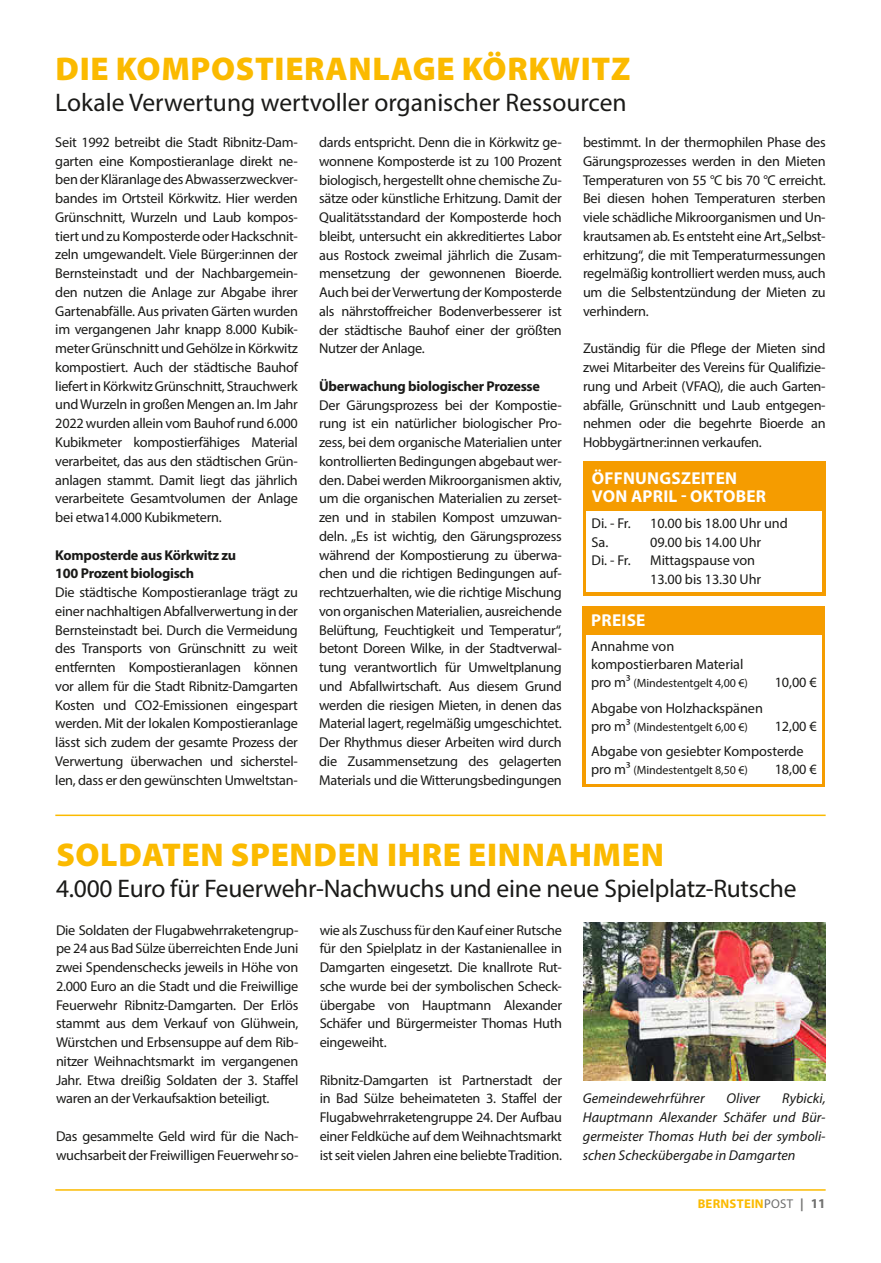
<style>
.page{position:relative;width:881px;height:1263px;background:#fff}
.page>*{position:absolute;margin:0;border:0;box-sizing:border-box;transform-origin:0 0}
.t1{font:900 33px "Myriad Pro";letter-spacing:.02em;color:#fbba00}
.t2{font:25.5px "Myriad Pro";letter-spacing:-.01em;color:#1a1a18}
.t3{font:700 17.25px/18px "Myriad Pro";letter-spacing:.015em;color:#fff}
.t4{font:14.25px/18.8px "Myriad Pro";letter-spacing:-.02em;color:#1a1a18;text-align:justify}
.t5{font:italic 14.25px/18.8px "Myriad Pro";color:#1a1a18;text-align:justify}
.t6{font:700 14.25px/18.8px "Myriad Pro";letter-spacing:-.02em;color:#1a1a18}
.t7{font:700 12.75px "Myriad Pro";letter-spacing:.02em;color:#fbba00}
.t8{font:12px "Myriad Pro";letter-spacing:-.005em;color:#1a1a18}
.s1{font-size:14.25px}
.s2{font-weight:400;color:#6f6f6e}
.s3{color:#6f6f6e}
.s4{font-size:13.5px;color:#6f6f6e}
</style>
<div class="page">
<hr style="left:55px;top:1189px;width:770px;height:2px;background:#fbba00">
<hr style="left:55px;top:814px;width:770px;height:2px;background:#fbba00">
<img style="left:583px;top:923px;width:242px;height:157px">
<div style="left:583px;top:461px;width:242px;height:135px;background:#f59c00"></div>
<div style="left:586px;top:511px;width:235px;height:81px;background:#fff"></div>
<div style="left:582px;top:606px;width:243px;height:181px;background:#f59c00"></div>
<div style="left:585px;top:635px;width:235px;height:148px;background:#fff"></div>
<h1 class="t1" style="left:56px;top:47px;width:576px">DIE KOMPOSTIERANLAGE KÖRKWITZ</h1>
<h2 class="t2" style="left:55px;top:86px;width:572px">Lokale Verwertung wertvoller organischer Ressourcen</h2>
<p class="t4" style="left:55px;top:133px;width:244px">Seit 1992 betreibt die Stadt Ribnitz-Dam&shy;garten eine Kompostieranlage direkt ne&shy;ben der Kläranlage des Abwasserzweckver&shy;bandes im Ortsteil Körkwitz. Hier werden Grünschnitt, Wurzeln und Laub kompos&shy;tiert und zu Komposterde oder Hackschnit&shy;zeln umgewandelt. Viele Bürger:innen der Bernsteinstadt und der Nachbargemein&shy;den nutzen die Anlage zur Abgabe ihrer Gartenabfälle. Aus privaten Gärten wurden im vergangenen Jahr knapp 8.000 Kubik&shy;meter Grünschnitt und Gehölze in Körkwitz kompostiert. Auch der städtische Bauhof liefert in Körkwitz Grünschnitt, Strauchwerk und Wurzeln in großen Mengen an. Im Jahr 2022 wurden allein vom Bauhof rund 6.000<br>Kubikmeter kompostierfähiges Material verarbeitet, das aus den städtischen Grün&shy;anlagen stammt. Damit liegt das jährlich verarbeitete Gesamtvolumen der Anlage bei etwa14.000 Kubikmetern.</p>
<p class="t6" style="left:55px;top:545px;width:182px">Komposterde aus Körkwitz zu<br>100 Prozent biologisch</p>
<p class="t4" style="left:55px;top:583px;width:244px">Die städtische Kompostieranlage trägt zu einer nachhaltigen Abfallverwertung in der Bernsteinstadt bei. Durch die Vermeidung des Transports von Grünschnitt zu weit entfernten Kompostieranlagen können vor allem für die Stadt Ribnitz-Damgarten Kosten und CO2-Emissionen eingespart werden. Mit der lokalen Kompostieranlage lässt sich zudem der gesamte Prozess der Verwertung überwachen und sicherstel&shy;len, dass er den gewünschten Umweltstan-</p>
<p class="t4" style="left:319px;top:133px;width:244px">dards entspricht. Denn die in Körkwitz ge&shy;wonnene Komposterde ist zu 100 Prozent biologisch, hergestellt ohne chemische Zu&shy;sätze oder künstliche Erhitzung. Damit der Qualitätsstandard der Komposterde hoch bleibt, untersucht ein akkreditiertes Labor aus Rostock zweimal jährlich die Zusam&shy;mensetzung der gewonnenen Bioerde.<br>Auch bei der Verwertung der Komposterde als nährstoffreicher Bodenverbesserer ist der städtische Bauhof einer der größten Nutzer der Anlage.</p>
<p class="t6" style="left:319px;top:376px;width:222px">Überwachung biologischer Prozesse</p>
<p class="t4" style="left:319px;top:395px;width:244px">Der Gärungsprozess bei der Kompostie&shy;rung ist ein natürlicher biologischer Pro&shy;zess, bei dem organische Materialien unter kontrollierten Bedingungen abgebaut wer&shy;den. Dabei werden Mikroorganismen aktiv, um die organischen Materialien zu zerset&shy;zen und in stabilen Kompost umzuwan&shy;deln. „Es ist wichtig, den Gärungsprozess während der Kompostierung zu überwa&shy;chen und die richtigen Bedingungen auf&shy;rechtzuerhalten, wie die richtige Mischung von organischen Materialien, ausreichende Belüftung, Feuchtigkeit und Temperatur“, betont Doreen Wilke, in der Stadtverwal&shy;tung verantwortlich für Umweltplanung und Abfallwirtschaft. Aus diesem Grund werden die riesigen Mieten, in denen das Material lagert, regelmäßig umgeschichtet.<br>Der Rhythmus dieser Arbeiten wird durch die Zusammensetzung des gelagerten Materials und die Witterungsbedingungen</p>
<p class="t4" style="left:583px;top:133px;width:244px">bestimmt. In der thermophilen Phase des Gärungsprozesses werden in den Mieten Temperaturen von 55 °C bis 70 °C erreicht.<br>Bei diesen hohen Temperaturen sterben viele schädliche Mikroorganismen und Un&shy;krautsamen ab. Es entsteht eine Art „Selbst&shy;erhitzung“, die mit Temperaturmessungen regelmäßig kontrolliert werden muss, auch um die Selbstentzündung der Mieten zu verhindern.</p>
<p class="t4" style="left:583px;top:339px;width:244px">Zuständig für die Pflege der Mieten sind zwei Mitarbeiter des Vereins für Qualifizie&shy;rung und Arbeit (VFAQ), die auch Garten&shy;abfälle, Grünschnitt und Laub entgegen&shy;nehmen oder die begehrte Bioerde an Hobbygärtner:innen verkaufen.</p>
<p class="t3" style="left:591px;top:468px;width:176px">ÖFFNUNGSZEITEN<br>VON APRIL - OKTOBER</p>
<p class="t4" style="left:591px;top:513px;width:41px">Di. - Fr.</p>
<p class="t4" style="left:650px;top:513px;width:139px">10.00 bis 18.00 Uhr und</p>
<p class="t4" style="left:591px;top:532px;width:18px">Sa.</p>
<p class="t4" style="left:650px;top:532px;width:113px">09.00 bis 14.00 Uhr</p>
<p class="t4" style="left:591px;top:551px;width:41px">Di. - Fr.</p>
<p class="t4" style="left:650px;top:551px;width:113px">Mittagspause von<br>13.00 bis 13.30 Uhr</p>
<p class="t3" style="left:591px;top:610px;width:56px">PREISE</p>
<p class="t4" style="left:591px;top:637px;width:154px;line-height:18px">Annahme von kompostierbaren Material</p>
<p class="t8" style="left:591px;top:676px;width:158px"><span class="s1">pro m³</span> (Mindestentgelt 4,00 €)</p>
<p class="t4" style="left:774px;top:673px;width:44px">10,00 €</p>
<p class="t4" style="left:591px;top:698px;width:173px">Abgabe von Holzhackspänen</p>
<p class="t8" style="left:591px;top:719px;width:158px"><span class="s1">pro m³</span> (Mindestentgelt 6,00 €)</p>
<p class="t4" style="left:591px;top:713px;width:227px;line-height:25.5px;text-indent:183px">12,00 €<br>Abgabe von gesiebter Komposterde</p>
<p class="t8" style="left:591px;top:763px;width:158px"><span class="s1">pro m³</span> (Mindestentgelt 8,50 €)</p>
<p class="t4" style="left:774px;top:760px;width:44px">18,00 €</p>
<h1 class="t1" style="left:56px;top:833px;width:609px">SOLDATEN SPENDEN IHRE EINNAHMEN</h1>
<h2 class="t2" style="left:56px;top:872px;width:741px">4.000 Euro für Feuerwehr-Nachwuchs und eine neue Spielplatz-Rutsche</h2>
<p class="t4" style="left:56px;top:920px;width:244px">Die Soldaten der Flugabwehrraketengrup&shy;pe 24 aus Bad Sülze überreichten Ende Juni zwei Spendenschecks jeweils in Höhe von 2.000 Euro an die Stadt und die Freiwillige Feuerwehr Ribnitz-Damgarten. Der Erlös stammt aus dem Verkauf von Glühwein, Würstchen und Erbsensuppe auf dem Rib&shy;nitzer Weihnachtsmarkt im vergangenen Jahr. Etwa dreißig Soldaten der 3. Staffel waren an der Verkaufsaktion beteiligt.</p>
<p class="t4" style="left:56px;top:1126px;width:244px">Das gesammelte Geld wird für die Nach&shy;wuchsarbeit der Freiwilligen Feuerwehr so-</p>
<p class="t4" style="left:319px;top:920px;width:244px">wie als Zuschuss für den Kauf einer Rutsche für den Spielplatz in der Kastanienallee in Damgarten eingesetzt. Die knallrote Rut&shy;sche wurde bei der symbolischen Scheck&shy;übergabe von Hauptmann Alexander Schäfer und Bürgermeister Thomas Huth eingeweiht.</p>
<p class="t4" style="left:319px;top:1070px;width:244px">Ribnitz-Damgarten ist Partnerstadt der in Bad Sülze beheimateten 3. Staffel der Flugabwehrraketengruppe 24. Der Aufbau einer Feldküche auf dem Weihnachtsmarkt ist seit vielen Jahren eine beliebte Tradition.</p>
<p class="t5" style="left:582px;top:1089px;width:123px">Gemeindewehrführer</p>
<p class="t5" style="left:726px;top:1089px;width:35px">Oliver</p>
<p class="t5" style="left:582px;top:1089px;width:244px;text-indent:199px">Rybicki, Hauptmann Alexander Schäfer und Bür&shy;germeister Thomas Huth bei der symboli&shy;schen Scheckübergabe in Damgarten</p>
<p class="t7" style="left:697px;top:1195px;width:129px">BERNSTEIN<span class="s2">POST</span> <span class="s3">|</span> <span class="s4">11</span></p>
</div>
